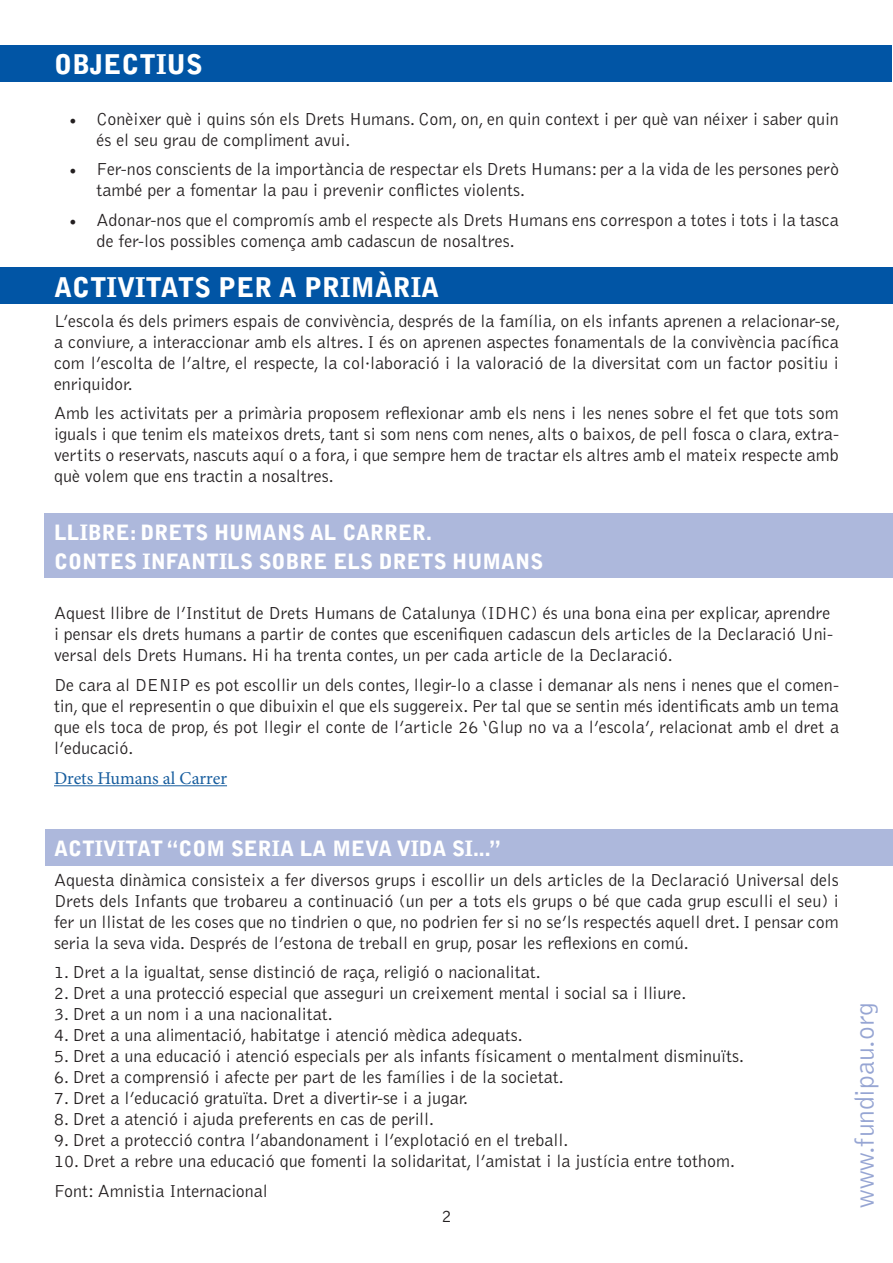
<style>
.page{position:relative;width:893px;height:1263px;background:#fff}
.page>*{position:absolute;margin:0;border:0;box-sizing:border-box;transform-origin:0 0}
.t1{font:300 27.6px "Bell Gothic";color:#96a5d3}
.t2{font:900 27px "Bell Gothic";color:#fff}
.t3{font:900 21px/28.5px "Bell Gothic";color:#fff}
.t4{font:300 18px/21px "Bell Gothic";color:#231f20}
.t5{font:18px "Minion Pro";color:#175d9e}
.s1{font-family:"Minion Pro";font-weight:400}
</style>
<div class="page">
<div style="left:46px;top:829px;width:847px;height:37px;background:#adb8dc"></div>
<div style="left:0;top:267px;width:893px;height:37px;background:#0155a5"></div>
<div style="left:44px;top:513px;width:848px;height:65px;background:#adb8dc"></div>
<div style="left:1px;top:45px;width:891px;height:37px;background:#0155a5"></div>
<hr style="left:54px;top:785px;width:173px;height:1px;background:#175d9e">
<h2 class="t2" style="left:54px;top:54px;width:150px">OBJECTIUS</h2>
<p class="t4" style="left:97px;top:110px;width:744px;text-indent:-27px"><span class="s1">•</span> Conèixer què i quins són els Drets Humans. Com, on, en quin context i per què van néixer i saber quin és el seu grau de compliment avui.</p>
<p class="t4" style="left:97px;top:160px;width:744px;text-indent:-27px"><span class="s1">•</span> Fer-nos conscients de la importància de respectar els Drets Humans: per a la vida de les persones però també per a fomentar la pau i prevenir conflictes violents.</p>
<p class="t4" style="left:97px;top:211px;width:744px;text-indent:-27px"><span class="s1">•</span> Adonar-nos que el compromís amb el respecte als Drets Humans ens correspon a totes i tots i la tasca de fer-los possibles comença amb cadascun de nosaltres.</p>
<h2 class="t2" style="left:54px;top:277px;width:387px">ACTIVITATS PER A PRIMÀRIA</h2>
<p class="t4" style="left:54px;top:312px;width:788px;text-align:justify">L’escola és dels primers espais de convivència, després de la família, on els infants aprenen a relacionar-se, a conviure, a interaccionar amb els altres. I és on aprenen aspectes fonamentals de la convivència pacífica com l’escolta de l’altre, el respecte, la col·laboració i la valoració de la diversitat com un factor positiu i enriquidor.</p>
<p class="t4" style="left:54px;top:404px;width:786px;text-align:justify">Amb les activitats per a primària proposem reflexionar amb els nens i les nenes sobre el fet que tots som iguals i que tenim els mateixos drets, tant si som nens com nenes, alts o baixos, de pell fosca o clara, extra&shy;vertits o reservats, nascuts aquí o a fora, i que sempre hem de tractar els altres amb el mateix respecte amb què volem que ens tractin a nosaltres.</p>
<p class="t3" style="left:54px;top:520px;width:491px">LLIBRE: DRETS HUMANS AL CARRER.<br>CONTES INFANTILS SOBRE ELS DRETS HUMANS</p>
<p class="t4" style="left:54px;top:604px;width:781px">Aquest llibre de l’Institut de Drets Humans de Catalunya (IDHC) és una bona eina per explicar, aprendre i pensar els drets humans a partir de contes que escenifiquen cadascun dels articles de la Declaració Uni&shy;versal dels Drets Humans. Hi ha trenta contes, un per cada article de la Declaració.</p>
<p class="t4" style="left:54px;top:676px;width:786px;text-align:justify">De cara al DENIP es pot escollir un dels contes, llegir-lo a classe i demanar als nens i nenes que el comen&shy;tin, que el representin o que dibuixin el que els suggereix. Per tal que se sentin més identificats amb un tema que els toca de prop, és pot llegir el conte de l’article 26 ‘Glup no va a l’escola’, relacionat amb el dret a l’educació.</p>
<p class="t5" style="left:54px;top:771px;width:175px">Drets Humans al Carrer</p>
<p class="t3" style="left:54px;top:836px;width:448px">ACTIVITAT “COM SERIA LA MEVA VIDA SI...”</p>
<p class="t4" style="left:54px;top:870px;width:786px;text-align:justify">Aquesta dinàmica consisteix a fer diversos grups i escollir un dels articles de la Declaració Universal dels Drets dels Infants que trobareu a continuació (un per a tots els grups o bé que cada grup esculli el seu) i fer un llistat de les coses que no tindrien o que, no podrien fer si no se’ls respectés aquell dret. I pensar com seria la seva vida. Després de l’estona de treball en grup, posar les reflexions en comú.</p>
<p class="t4" style="left:54px;top:963px;width:488px">1. Dret a la igualtat, sense distinció de raça, religió o nacionalitat.</p>
<p class="t4" style="left:54px;top:984px;width:634px">2. Dret a una protecció especial que asseguri un creixement mental i social sa i lliure.</p>
<p class="t4" style="left:54px;top:1005px;width:280px">3. Dret a un nom i a una nacionalitat.</p>
<p class="t4" style="left:54px;top:1026px;width:470px">4. Dret a una alimentació, habitatge i atenció mèdica adequats.</p>
<p class="t4" style="left:54px;top:1047px;width:691px">5. Dret a una educació i atenció especials per als infants físicament o mentalment disminuïts.</p>
<p class="t4" style="left:54px;top:1068px;width:511px">6. Dret a comprensió i afecte per part de les famílies i de la societat.</p>
<p class="t4" style="left:54px;top:1089px;width:416px">7. Dret a l’educació gratuïta. Dret a divertir-se i a jugar.</p>
<p class="t4" style="left:54px;top:1110px;width:382px">8. Dret a atenció i ajuda preferents en cas de perill.</p>
<p class="t4" style="left:54px;top:1131px;width:516px">9. Dret a protecció contra l’abandonament i l’explotació en el treball.</p>
<p class="t4" style="left:54px;top:1148px;width:683px;line-height:29.5px">10. Dret a rebre una educació que fomenti la solidaritat, l’amistat i la justícia entre tothom.<br>Font: Amnistia Internacional</p>
<p class="t4" style="left:442px;top:1207px;width:12px">2</p>
<h1 class="t1" style="left:854px;top:1208px;width:207px;rotate:-90deg">www.fundipau.org</h1>
</div>
